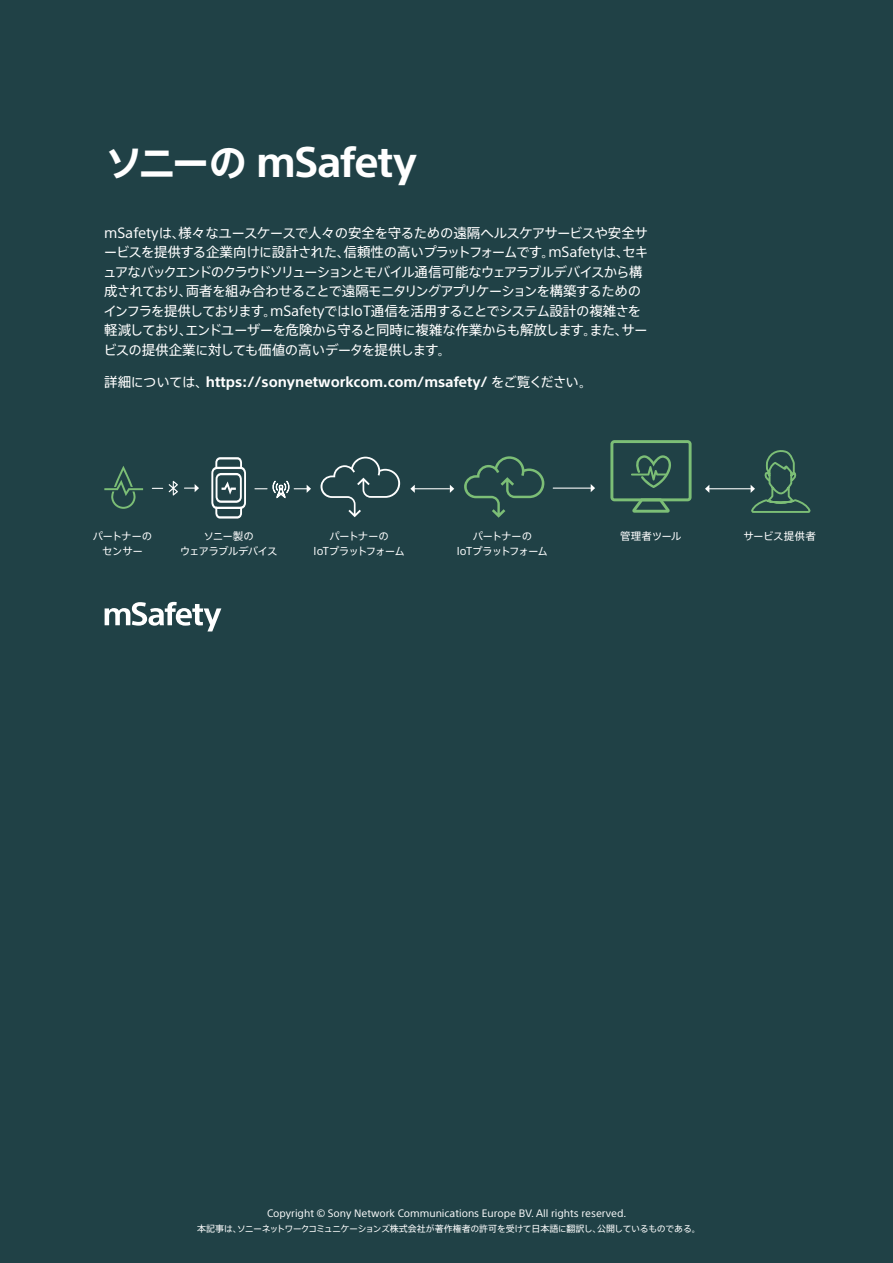
<style>
.page{position:relative;width:893px;height:1263px;background:#204146}
.page>*{position:absolute;margin:0;border:0;box-sizing:border-box;transform-origin:0 0}
.t1{font:700 39px "SST Jp Pro";letter-spacing:-.03em;color:#fff}
.t2{font:13.5px/19.5px "SST Jp Pro";letter-spacing:-.05em;color:#fff}
.t3{font:700 13.5px "SST Jp Pro";color:#fff}
.t4{font:10.5px/15px "SST Jp Pro";letter-spacing:-.07em;color:#fff;text-align:center}
.t5{font:10.5px "SST";color:#fff}
.t6{font:10.5px "SST Jp Pro";letter-spacing:-.025em;color:#fff}
.t7{font:9px "SST Jp Pro";letter-spacing:-.04em;color:#fff}
.s1{font-weight:400}
</style>
<div class="page">
<svg style="left:105px;top:602px;width:116px;height:29px"></svg>
<svg style="left:211px;top:457px;width:35px;height:62px"></svg>
<svg style="left:104px;top:466px;width:39px;height:43px"></svg>
<svg style="left:169px;top:481px;width:9px;height:14px"></svg>
<svg style="left:464px;top:456px;width:80px;height:62px"></svg>
<svg style="left:321px;top:457px;width:79px;height:60px"></svg>
<hr style="left:414px;top:488px;width:36px;height:1px;background:#fff">
<svg style="left:410px;top:485px;width:5px;height:8px"></svg>
<svg style="left:450px;top:485px;width:4px;height:8px"></svg>
<hr style="left:706px;top:488px;width:45px;height:1px;background:#fff">
<svg style="left:705px;top:485px;width:4px;height:8px"></svg>
<svg style="left:184px;top:484px;width:15px;height:8px"></svg>
<hr style="left:553px;top:488px;width:39px;height:1px;background:#fff">
<svg style="left:591px;top:484px;width:4px;height:8px"></svg>
<svg style="left:750px;top:450px;width:60px;height:63px"></svg>
<svg style="left:255px;top:480px;width:56px;height:19px"></svg>
<svg style="left:610px;top:440px;width:82px;height:73px"></svg>
<h1 class="t1" style="left:104px;top:132px;width:314px">ソニーの mSafety</h1>
<p class="t2" style="left:103px;top:222px;width:547px">mSafetyは、様々なユースケースで人々の安全を守るための遠隔ヘルスケアサービスや安全サービスを提供する企業向けに設計された、信頼性の高いプラットフォームです。mSafetyは、セキュアなバックエンドのクラウドソリューションとモバイル通信可能なウェアラブルデバイスから構成されており、両者を組み合わせることで遠隔モニタリングアプリケーションを構築するためのインフラを提供しております。mSafetyではIoT通信を活用することでシステム設計の複雑さを軽減しており、エンドユーザーを危険から守ると同時に複雑な作業からも解放します。また、サービスの提供企業に対しても価値の高いデータを提供します。</p>
<p class="t3" style="left:104px;top:371px;width:490px"><span class="s1">詳細については、</span>https://sonynetworkcom.com/msafety/ <span class="s1">をご覧ください。</span></p>
<p class="t4" style="left:93px;top:528px;width:61px">パートナーのセンサー</p>
<p class="t4" style="left:180px;top:528px;width:99px">ソニー製の<br>ウェアラブルデバイス</p>
<p class="t4" style="left:314px;top:528px;width:93px">パートナーの<br>IoTプラットフォーム</p>
<p class="t4" style="left:457px;top:528px;width:93px">パートナーの<br>IoTプラットフォーム</p>
<p class="t4" style="left:620px;top:528px;width:63px">管理者ツール</p>
<p class="t6" style="left:743px;top:528px;width:74px">サービス提供者</p>
<p class="t5" style="left:267px;top:1207px;width:361px">Copyright © Sony Network Communications Europe BV. All rights reserved.</p>
<p class="t7" style="left:197px;top:1222px;width:505px">本記事は、ソニーネットワークコミュニケーションズ株式会社が著作権者の許可を受けて日本語に翻訳し、公開しているものである。</p>
</div>
